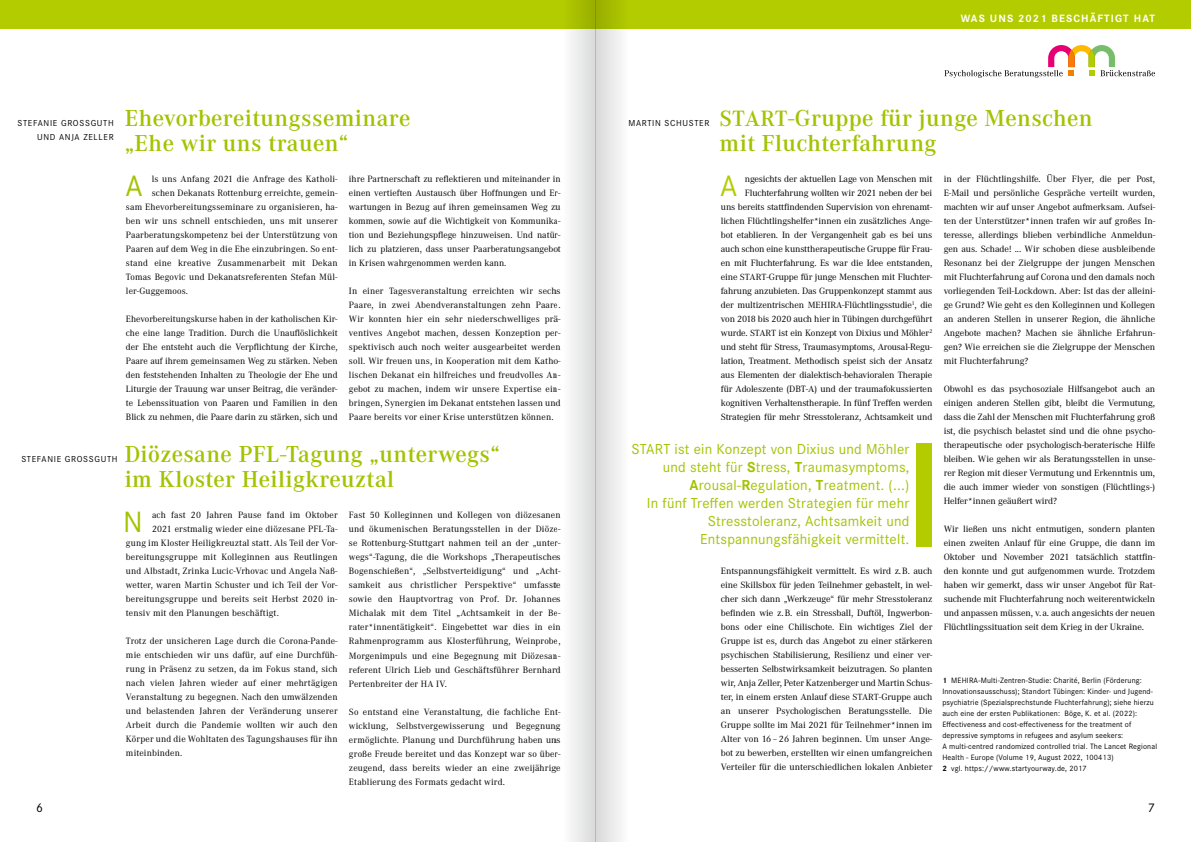
<style>
.page{position:relative;width:1191px;height:842px;background:#fff}
.page>*{position:absolute;margin:0;border:0;box-sizing:border-box;transform-origin:0 0}
.t1{font:30.5px "Corporate S Pro";color:#a2c300}
.t2{font:30.5px "Corporate S Pro";color:#b3cc00}
.t3{font:600 24px/25px "Corporate A";letter-spacing:.015em;color:#a2c300}
.t4{font:15px/18px "Corporate S Pro";letter-spacing:.015em;color:#a2c300;text-align:right}
.t5{font:13px "Corporate S Pro";color:#000}
.t6{font:700 11px "Corporate S Pro";letter-spacing:.1em;color:#fff}
.t7{font:9.5px/14px "Corporate A";letter-spacing:-.005em;color:#000;text-align:justify}
.t8{font:9.5px "Corporate A";letter-spacing:.015em;color:#000}
.t9{font:9px/14px "Corporate S Pro";letter-spacing:.075em;color:#000;text-align:right}
.t10{font:8px/11px "Corporate S Pro";letter-spacing:.015em;color:#000}
.s1{font-size:23px}
.s2{font-size:9.3px}
.s3{font-weight:700}
</style>
<div class="page">
<div style="left:0;top:0;width:596px;height:28px;background:#b3cc00"></div>
<div style="left:596px;top:0;width:559px;height:28px;background:#b3cc00"></div>
<div style="left:1155px;top:0;width:36px;height:28px;background:#b3cc00"></div>
<svg style="left:944px;top:45px;width:211px;height:33px"></svg>
<div style="left:916px;top:443px;width:16px;height:104px;background:#b3cc00"></div>
<svg style="left:595px;top:0;width:40px;height:842px"></svg>
<svg style="left:556px;top:0;width:39px;height:842px"></svg>
<p class="t9" style="left:18px;top:116px;width:98px">STEFANIE GROSSGUTH<br>UND ANJA ZELLER</p>
<h2 class="t3" style="left:125px;top:106px;width:287px">Ehevorbereitungsseminare „Ehe wir uns trauen“</h2>
<h1 class="t1" style="left:125px;top:164px;width:19px">A</h1>
<p class="t8" style="left:152px;top:174px;width:187px">ls uns Anfang 2021 die Anfrage des Katholi-</p>
<p class="t8" style="left:152px;top:188px;width:187px">schen Dekanats Rottenburg erreichte, gemein-</p>
<p class="t8" style="left:126px;top:202px;width:213px">sam Ehevorbereitungsseminare zu organisieren, ha-</p>
<p class="t8" style="left:126px;top:216px;width:213px">ben wir uns schnell entschieden, uns mit unserer</p>
<p class="t8" style="left:126px;top:230px;width:213px">Paarberatungskompetenz bei der Unterstützung von</p>
<p class="t8" style="left:126px;top:244px;width:213px">Paaren auf dem Weg in die Ehe einzubringen. So ent-</p>
<p class="t8" style="left:126px;top:258px;width:213px">stand eine kreative Zusammenarbeit mit Dekan</p>
<p class="t8" style="left:126px;top:272px;width:213px">Tomas Begovic und Dekanatsreferenten Stefan Mül-</p>
<p class="t8" style="left:126px;top:286px;width:64px">ler-Guggemoos.</p>
<p class="t7" style="left:126px;top:312px;width:213px">Ehevorbereitungskurse haben in der katholischen Kir&shy;che eine lange Tradition. Durch die Unauflöslichkeit der Ehe entsteht auch die Verpflichtung der Kirche, Paare auf ihrem gemeinsamen Weg zu stärken. Neben den feststehenden Inhalten zu Theologie der Ehe und Liturgie der Trauung war unser Beitrag, die veränder&shy;te Lebenssituation von Paaren und Familien in den Blick zu nehmen, die Paare darin zu stärken, sich und</p>
<p class="t7" style="left:349px;top:172px;width:213px">ihre Partnerschaft zu reflektieren und miteinander in einen vertieften Austausch über Hoffnungen und Er&shy;wartungen in Bezug auf ihren gemeinsamen Weg zu kommen, sowie auf die Wichtigkeit von Kommunika&shy;tion und Beziehungspflege hinzuweisen. Und natür&shy;lich zu platzieren, dass unser Paarberatungsangebot in Krisen wahrgenommen werden kann.</p>
<p class="t7" style="left:349px;top:284px;width:213px">In einer Tagesveranstaltung erreichten wir sechs Paare, in zwei Abendveranstaltungen zehn Paare.<br>Wir konnten hier ein sehr niederschwelliges prä&shy;ventives Angebot machen, dessen Konzeption per&shy;spektivisch auch noch weiter ausgearbeitet werden soll. Wir freuen uns, in Kooperation mit dem Katho&shy;lischen Dekanat ein hilfreiches und freudvolles An&shy;gebot zu machen, indem wir unsere Expertise ein&shy;bringen, Synergien im Dekanat entstehen lassen und Paare bereits vor einer Krise unterstützen können.</p>
<p class="t9" style="left:21px;top:452px;width:98px">STEFANIE GROSSGUTH</p>
<h2 class="t3" style="left:125px;top:442px;width:377px">Diözesane PFL-Tagung „unterwegs“ im Kloster Heiligkreuztal</h2>
<h1 class="t1" style="left:123px;top:500px;width:21px">N</h1>
<p class="t8" style="left:152px;top:510px;width:187px">ach fast 20 Jahren Pause fand im Oktober</p>
<p class="t8" style="left:152px;top:524px;width:187px">2021 erstmalig wieder eine diözesane PFL-Ta-</p>
<p class="t8" style="left:126px;top:538px;width:213px">gung im Kloster Heiligkreuztal statt. Als Teil der Vor-</p>
<p class="t8" style="left:126px;top:552px;width:213px">bereitungsgruppe mit Kolleginnen aus Reutlingen</p>
<p class="t8" style="left:126px;top:566px;width:213px">und Albstadt, Zrinka Lucic-Vrhovac und Angela Naß-</p>
<p class="t8" style="left:126px;top:580px;width:213px">wetter, waren Martin Schuster und ich Teil der Vor-</p>
<p class="t8" style="left:126px;top:594px;width:213px">bereitungsgruppe und bereits seit Herbst 2020 in-</p>
<p class="t8" style="left:126px;top:608px;width:154px">tensiv mit den Planungen beschäftigt.</p>
<p class="t7" style="left:126px;top:634px;width:213px">Trotz der unsicheren Lage durch die Corona-Pande&shy;mie entschieden wir uns dafür, auf eine Durchfüh&shy;rung in Präsenz zu setzen, da im Fokus stand, sich nach vielen Jahren wieder auf einer mehrtägigen Veranstaltung zu begegnen. Nach den umwälzenden und belastenden Jahren der Veränderung unserer Arbeit durch die Pandemie wollten wir auch den Körper und die Wohltaten des Tagungshauses für ihn miteinbinden.</p>
<p class="t7" style="left:349px;top:508px;width:213px">Fast 50 Kolleginnen und Kollegen von diözesanen und ökumenischen Beratungsstellen in der Diöze&shy;se Rottenburg-Stuttgart nahmen teil an der „unter&shy;wegs“-Tagung, die die Workshops „Therapeutisches Bogenschießen“, „Selbstverteidigung“ und „Acht&shy;samkeit aus christlicher Perspektive“ umfasste sowie den Hauptvortrag von Prof. Dr. Johannes Michalak mit dem Titel „Achtsamkeit in der Be&shy;rater*innentätigkeit“. Eingebettet war dies in ein Rahmenprogramm aus Klosterführung, Weinprobe, Morgenimpuls und eine Begegnung mit Diözesan&shy;referent Ulrich Lieb und Geschäftsführer Bernhard Pertenbreiter der HA IV.</p>
<p class="t7" style="left:349px;top:704px;width:213px">So entstand eine Veranstaltung, die fachliche Ent&shy;wicklung, Selbstvergewisserung und Begegnung ermöglichte. Planung und Durchführung haben uns große Freude bereitet und das Konzept war so über&shy;zeugend, dass bereits wieder an eine zweijährige Etablierung des Formats gedacht wird.</p>
<p class="t6" style="left:960px;top:9px;width:196px">WAS UNS 2021 BESCHÄFTIGT HAT</p>
<p class="t9" style="left:628px;top:115px;width:83px">MARTIN SCHUSTER</p>
<h2 class="t3" style="left:719px;top:106px;width:375px"><span class="s1">START</span>-Gruppe für junge Menschen mit Fluchterfahrung</h2>
<h1 class="t2" style="left:720px;top:164px;width:19px">A</h1>
<p class="t7" style="left:721px;top:172px;width:213px;text-align:right">ngesichts der aktuellen Lage von Menschen mit Fluchterfahrung wollten wir 2021 neben der bei<br>uns bereits stattfindenden Supervision von ehrenamt&shy;lichen Flüchtlingshelfer*innen ein zusätzliches Ange&shy;bot etablieren. In der Vergangenheit gab es bei uns auch schon eine kunsttherapeutische Gruppe für Frau&shy;en mit Fluchterfahrung. Es war die Idee entstanden, eine <span class="s2">START</span>-Gruppe für junge Menschen mit Fluchter&shy;fahrung anzubieten. Das Gruppenkonzept stammt aus der multizentrischen <span class="s2">MEHIRA</span>-Flüchtlingsstudie<sup>1</sup>, die von 2018 bis 2020 auch hier in Tübingen durchgeführt wurde. <span class="s2">START</span> ist ein Konzept von Dixius und Möhler<sup>2 </sup>und steht für Stress, Traumasymptoms, Arousal-Regu&shy;lation, Treatment. Methodisch speist sich der Ansatz aus Elementen der dialektisch-behavioralen Therapie für Adoleszente (DBT-A) und der traumafokussierten kognitiven Verhaltenstherapie. In fünf Treffen werden Strategien für mehr Stresstoleranz, Achtsamkeit und</p>
<p class="t4" style="left:631px;top:438px;width:279px">START ist ein Konzept von Dixius und Möhler und steht für <span class="s3">S</span>tress, <span class="s3">T</span>raumasymptoms, <span class="s3">A</span>rousal-<span class="s3">R</span>egulation, <span class="s3">T</span>reatment. (...)<br>In fünf Treffen werden Strategien für mehr Stresstoleranz, Achtsamkeit und Entspannungsfähigkeit vermittelt.</p>
<p class="t7" style="left:721px;top:564px;width:213px">Entspannungsfähigkeit vermittelt. Es wird z.B. auch eine Skillsbox für jeden Teilnehmer gebastelt, in wel&shy;cher sich dann „Werkzeuge“ für mehr Stresstoleranz befinden wie z.B. ein Stressball, Duftöl, Ingwerbon&shy;bons oder eine Chilischote. Ein wichtiges Ziel der Gruppe ist es, durch das Angebot zu einer stärkeren psychischen Stabilisierung, Resilienz und einer ver&shy;besserten Selbstwirksamkeit beizutragen. So planten wir, Anja Zeller, Peter Katzenberger und Martin Schus&shy;ter, in einem ersten Anlauf diese <span class="s2">START</span>-Gruppe auch an unserer Psychologischen Beratungsstelle. Die Gruppe sollte im Mai 2021 für Teilnehmer*innen im Alter von 16–26 Jahren beginnen. Um unser Ange&shy;bot zu bewerben, erstellten wir einen umfangreichen Verteiler für die unterschiedlichen lokalen Anbieter</p>
<p class="t7" style="left:943px;top:172px;width:213px">in der Flüchtlingshilfe. Über Flyer, die per Post, E-Mail und persönliche Gespräche verteilt wurden, machten wir auf unser Angebot aufmerksam. Aufsei&shy;ten der Unterstützer*innen trafen wir auf großes In&shy;teresse, allerdings blieben verbindliche Anmeldun&shy;gen aus. Schade! ... Wir schoben diese ausbleibende Resonanz bei der Zielgruppe der jungen Menschen mit Fluchterfahrung auf Corona und den damals noch vorliegenden Teil-Lockdown. Aber: Ist das der alleini&shy;ge Grund? Wie geht es den Kolleginnen und Kollegen an anderen Stellen in unserer Region, die ähnliche Angebote machen? Machen sie ähnliche Erfahrun&shy;gen? Wie erreichen sie die Zielgruppe der Menschen mit Fluchterfahrung?</p>
<p class="t7" style="left:943px;top:382px;width:213px">Obwohl es das psychosoziale Hilfsangebot auch an einigen anderen Stellen gibt, bleibt die Vermutung, dass die Zahl der Menschen mit Fluchterfahrung groß ist, die psychisch belastet sind und die ohne psycho&shy;therapeutische oder psychologisch-beraterische Hilfe bleiben. Wie gehen wir als Beratungsstellen in unse&shy;rer Region mit dieser Vermutung und Erkenntnis um, die auch immer wieder von sonstigen (Flüchtlings-)<br>Helfer*innen geäußert wird?</p>
<p class="t7" style="left:943px;top:522px;width:213px">Wir ließen uns nicht entmutigen, sondern planten einen zweiten Anlauf für eine Gruppe, die dann im Oktober und November 2021 tatsächlich stattfin&shy;den konnte und gut aufgenommen wurde. Trotzdem haben wir gemerkt, dass wir unser Angebot für Rat&shy;suchende mit Fluchterfahrung noch weiterentwickeln und anpassen müssen, v.a. auch angesichts der neuen Flüchtlingssituation seit dem Krieg in der Ukraine.</p>
<p class="t10" style="left:942px;top:674px;width:216px"><span class="s3">1</span> MEHIRA-Multi-Zentren-Studie: Charité, Berlin (Förderung:<br>Innovationsausschuss); Standort Tübingen: Kinder- und Jugend&shy;psychiatrie (Spezialsprechstunde Fluchterfahrung); siehe hierzu auch eine der ersten Publikationen: Böge, K. et al. (2022):<br>Effectiveness and cost-effectiveness for the treatment of depressive symptoms in refugees and asylum seekers:<br>A multi-centred randomized controlled trial. The Lancet Regional Health - Europe (Volume 19, August 2022, 100413)<br><span class="s3">2</span> vgl. https://www.startyourway.de, 2017</p>
<h3 class="t5" style="left:36px;top:799px;width:8px">6</h3>
<h3 class="t5" style="left:1148px;top:799px;width:8px">7</h3>
</div>
